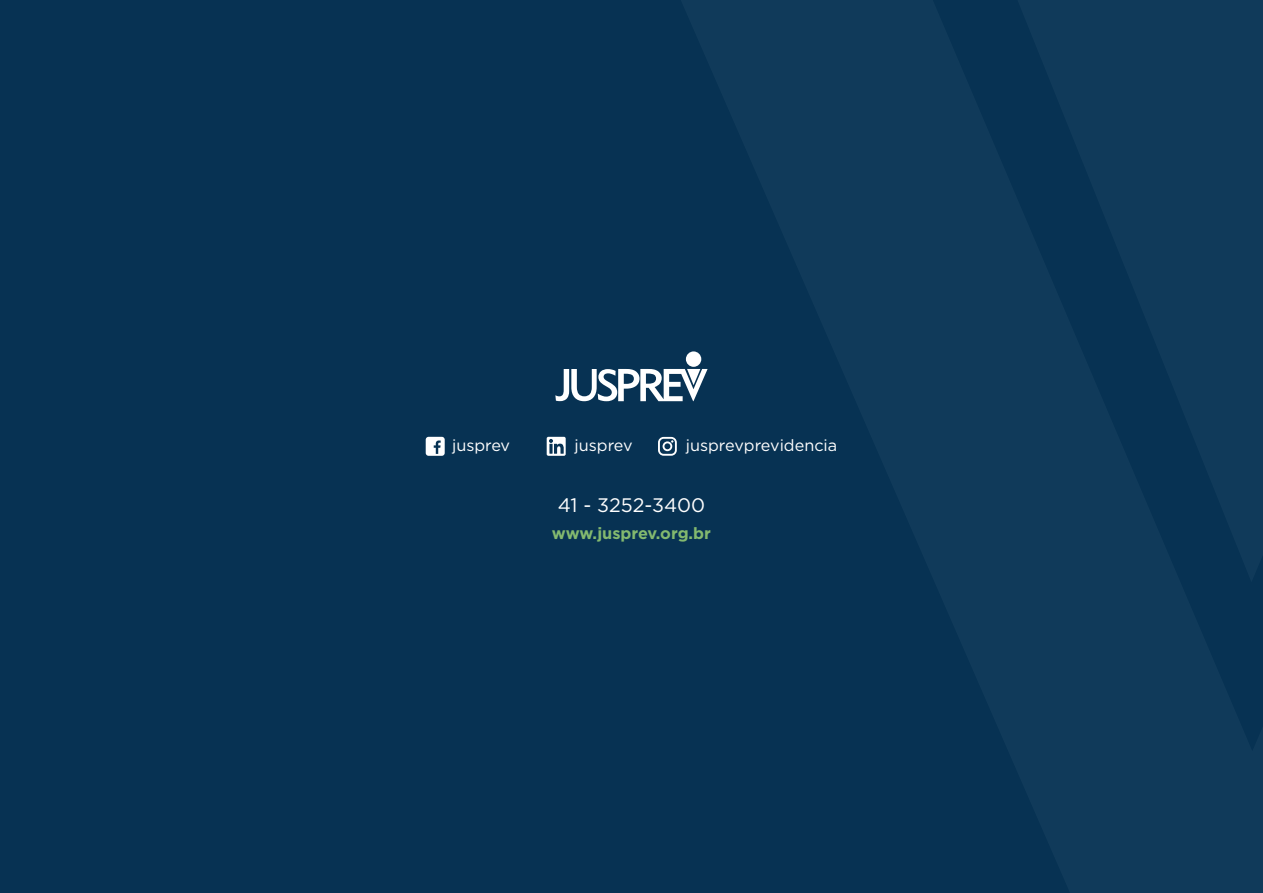
<style>
.page{position:relative;width:1263px;height:893px;background:#073253}
.page>*{position:absolute;margin:0;border:0;box-sizing:border-box;transform-origin:0 0}
.t1{font:19.5px "Gotham";color:#fff}
.t2{font:16.2px "Gotham";color:#fff}
.t3{font:700 16.2px "Gotham";color:#83b96f}
</style>
<div class="page">
<div style="left:686px;top:351px;width:15px;height:16px;background:#fff;border-radius:50%"></div>
<svg style="left:555px;top:369px;width:153px;height:32px"></svg>
<svg style="left:426px;top:437px;width:19px;height:19px"></svg>
<svg style="left:547px;top:437px;width:19px;height:19px"></svg>
<svg style="left:658px;top:437px;width:19px;height:19px"></svg>
<p class="t2" style="left:452px;top:435px;width:60px">jusprev</p>
<p class="t2" style="left:575px;top:435px;width:60px">jusprev</p>
<p class="t2" style="left:686px;top:435px;width:153px">jusprevprevidencia</p>
<p class="t1" style="left:558px;top:492px;width:149px">41 - 3252-3400</p>
<p class="t3" style="left:552px;top:522px;width:161px">www.jusprev.org.br</p>
</div>
